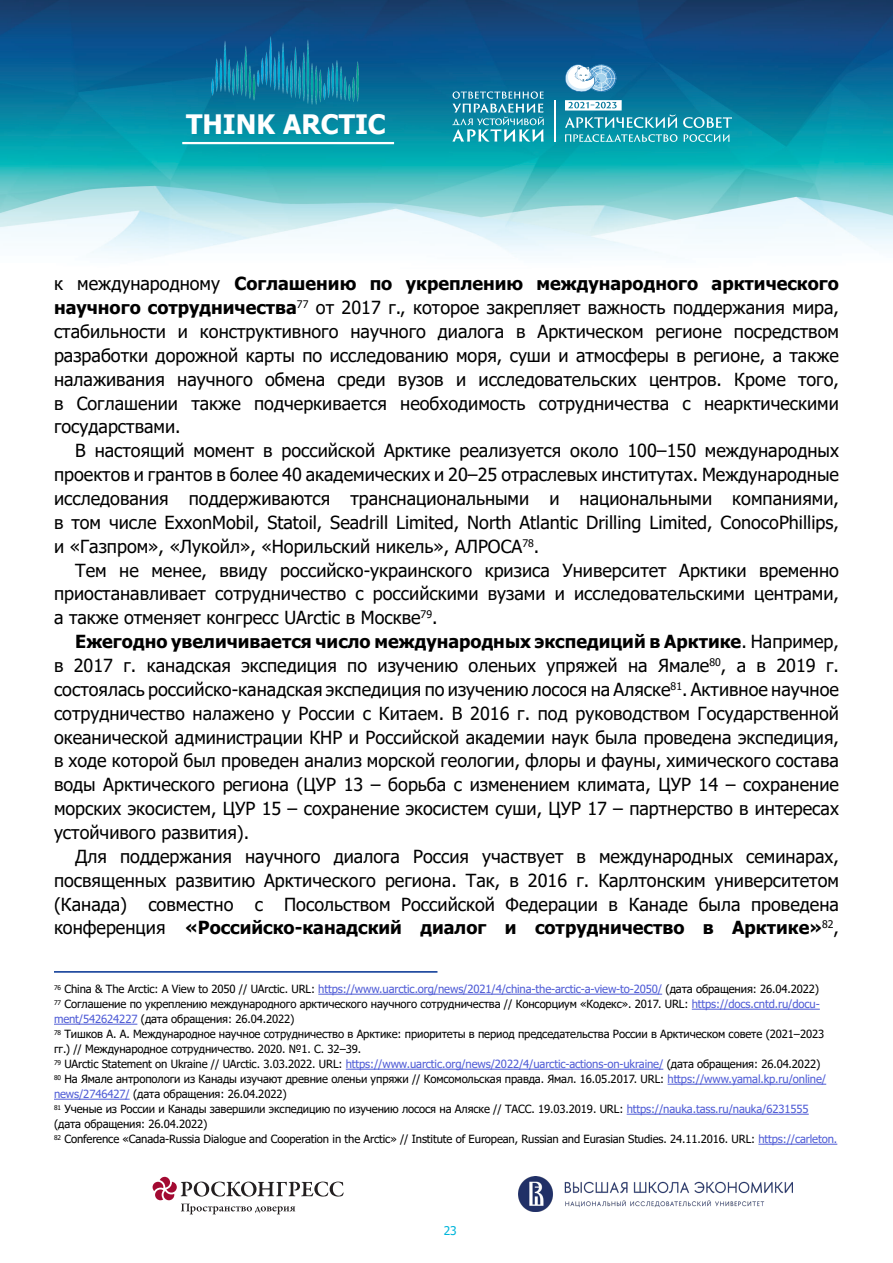
<style>
.page{position:relative;width:893px;height:1263px;background:#fff}
.page>*{position:absolute;margin:0;border:0;box-sizing:border-box;transform-origin:0 0}
.t1{font:700 26.7px "Tahoma";color:#fff}
.Основной_текст{font:18px/23.9px "Tahoma";color:#000;text-align:justify}
.t2{font:12px "Tahoma";color:#00b5da}
.сноски{font:11.25px/15px "Tahoma";letter-spacing:-.01em;color:#000}
.сноски-2{font:11.25px "Tahoma";letter-spacing:-.01em;color:#4f5cd6}
.s1{font-weight:700}
.s2{color:#000}
.s3{color:#4f5cd6}
</style>
<div class="page">
<img style="left:0;top:0;width:893px;height:258px">
<img style="left:203px;top:33px;width:166px;height:79px">
<hr style="left:182px;top:142px;width:212px;height:2px;background:#fff">
<svg style="left:452px;top:91px;width:92px;height:51px;background:#41a1b7"></svg>
<hr style="left:554px;top:100px;width:1px;height:42px;background:#fff">
<svg style="left:683px;top:117px;width:49px;height:11px"></svg>
<svg style="left:565px;top:134px;width:112px;height:8px"></svg>
<svg style="left:684px;top:134px;width:46px;height:8px"></svg>
<svg style="left:565px;top:100px;width:112px;height:28px;background:#4ba4ba"></svg>
<svg style="left:564px;top:64px;width:52px;height:29px"></svg>
<svg style="left:153px;top:1177px;width:191px;height:37px"></svg>
<img style="left:519px;top:1176px;width:274px;height:35px">
<hr style="left:54px;top:971px;width:383px;height:2px;background:#003192">
<hr style="left:318px;top:994px;width:344px;height:1px;background:#4f5cd6">
<hr style="left:692px;top:1009px;width:128px;height:1px;background:#4f5cd6">
<hr style="left:54px;top:1024px;width:83px;height:1px;background:#4f5cd6">
<hr style="left:346px;top:1069px;width:317px;height:1px;background:#4f5cd6">
<hr style="left:668px;top:1084px;width:158px;height:1px;background:#4f5cd6">
<hr style="left:54px;top:1099px;width:76px;height:1px;background:#4f5cd6">
<hr style="left:627px;top:1114px;width:182px;height:1px;background:#4f5cd6">
<hr style="left:758px;top:1144px;width:79px;height:1px;background:#4f5cd6">
<h1 class="t1" style="left:186px;top:105px;width:201px">THINK ARCTIC</h1>
<p class="Основной_текст" style="left:54px;top:273px;width:786px">к международному <span class="s1">Соглашению по укреплению международного арктического научного сотрудничества</span><sup>77</sup> от 2017 г., которое закрепляет важность поддержания мира, стабильности и конструктивного научного диалога в Арктическом регионе посредством разработки дорожной карты по исследованию моря, суши и атмосферы в регионе, а также налаживания научного обмена среди вузов и исследовательских центров. Кроме того, в Соглашении также подчеркивается необходимость сотрудничества с неарктическими государствами.</p>
<p class="Основной_текст" style="left:54px;top:440px;width:786px;text-indent:21px">В настоящий момент в российской Арктике реализуется около 100–150 международных проектов и грантов в более 40 академических и 20–25 отраслевых институтах. Международные исследования поддерживаются транснациональными и национальными компаниями, в том числе ExxonMobil, Statoil, Seadrill Limited, North Atlantic Drilling Limited, ConocoPhillips, и «Газпром», «Лукойл», «Норильский никель», АЛРОСА<sup>78</sup>.</p>
<p class="Основной_текст" style="left:54px;top:559px;width:786px;text-indent:21px">Тем не менее, ввиду российско-украинского кризиса Университет Арктики временно приостанавливает сотрудничество с российскими вузами и исследовательскими центрами, а также отменяет конгресс UArctic в Москве<sup>79</sup>.</p>
<p class="Основной_текст" style="left:54px;top:631px;width:786px;text-indent:21px"><span class="s1">Ежегодно увеличивается число международных экспедиций в Арктике</span>. Например, в 2017 г. канадская экспедиция по изучению оленьих упряжей на Ямале<sup>80</sup>, а в 2019 г. состоялась российско-канадская экспедиция по изучению лосося на Аляске<sup>81</sup>. Активное научное сотрудничество налажено у России с Китаем. В 2016 г. под руководством Государственной океанической администрации КНР и Российской академии наук была проведена экспедиция, в ходе которой был проведен анализ морской геологии, флоры и фауны, химического состава воды Арктического региона (ЦУР 13 – борьба с изменением климата, ЦУР 14 – сохранение морских экосистем, ЦУР 15 – сохранение экосистем суши, ЦУР 17 – партнерство в интересах устойчивого развития).</p>
<p class="Основной_текст" style="left:54px;top:845px;width:786px;text-indent:21px">Для поддержания научного диалога Россия участвует в международных семинарах, посвященных развитию Арктического региона. Так, в 2016 г. Карлтонским университетом (Канада) совместно с Посольством Российской Федерации в Канаде была проведена конференция <span class="s1">«Российско-канадский диалог и сотрудничество в Арктике»</span><sup>82</sup>,</p>
<p class="сноски-2" style="left:54px;top:981px;width:767px"><sup>76</sup> <span class="s2">China &amp; The Arctic: A View to 2050 // UArctic. URL:</span> https://www.uarctic.org/news/2021/4/china-the-arctic-a-view-to-2050/ <span class="s2">(дата обращения: 26.04.2022)</span></p>
<p class="сноски" style="left:54px;top:997px;width:767px"><sup>77</sup> Соглашение по укреплению международного арктического научного сотрудничества // Консорциум «Кодекс». 2017. URL: <span class="s3">https://docs.cntd.ru/docu&shy;ment/542624227</span> (дата обращения: 26.04.2022)</p>
<p class="сноски" style="left:54px;top:1027px;width:772px"><sup>78</sup> Тишков А. А. Международное научное сотрудничество в Арктике: приоритеты в период председательства России в Арктическом совете (2021–2023 гг.) // Международное сотрудничество. 2020. №1. С. 32–39.</p>
<p class="сноски" style="left:54px;top:1057px;width:768px"><sup>79</sup> UArctic Statement on Ukraine // UArctic. 3.03.2022. URL: <span class="s3">https://www.uarctic.org/news/2022/4/uarctic-actions-on-ukraine/</span> (дата обращения: 26.04.2022)</p>
<p class="сноски" style="left:54px;top:1072px;width:774px"><sup>80</sup> На Ямале антропологи из Канады изучают древние оленьи упряжи // Комсомольская правда. Ямал. 16.05.2017. URL: <span class="s3">https://www.yamal.kp.ru/online/ news/2746427/</span> (дата обращения: 26.04.2022)</p>
<p class="сноски" style="left:54px;top:1102px;width:756px"><sup>81</sup> Ученые из России и Канады завершили экспедицию по изучению лосося на Аляске // ТАСС. 19.03.2019. URL: <span class="s3">https://nauka.tass.ru/nauka/6231555 </span>(дата обращения: 26.04.2022)</p>
<p class="сноски" style="left:54px;top:1132px;width:785px"><sup>82</sup> Conference «Canada-Russia Dialogue and Cooperation in the Arctic» // Institute of European, Russian and Eurasian Studies. 24.11.2016. URL: <span class="s3">https://carleton.</span></p>
<p class="t2" style="left:444px;top:1222px;width:15px">23</p>
</div>
